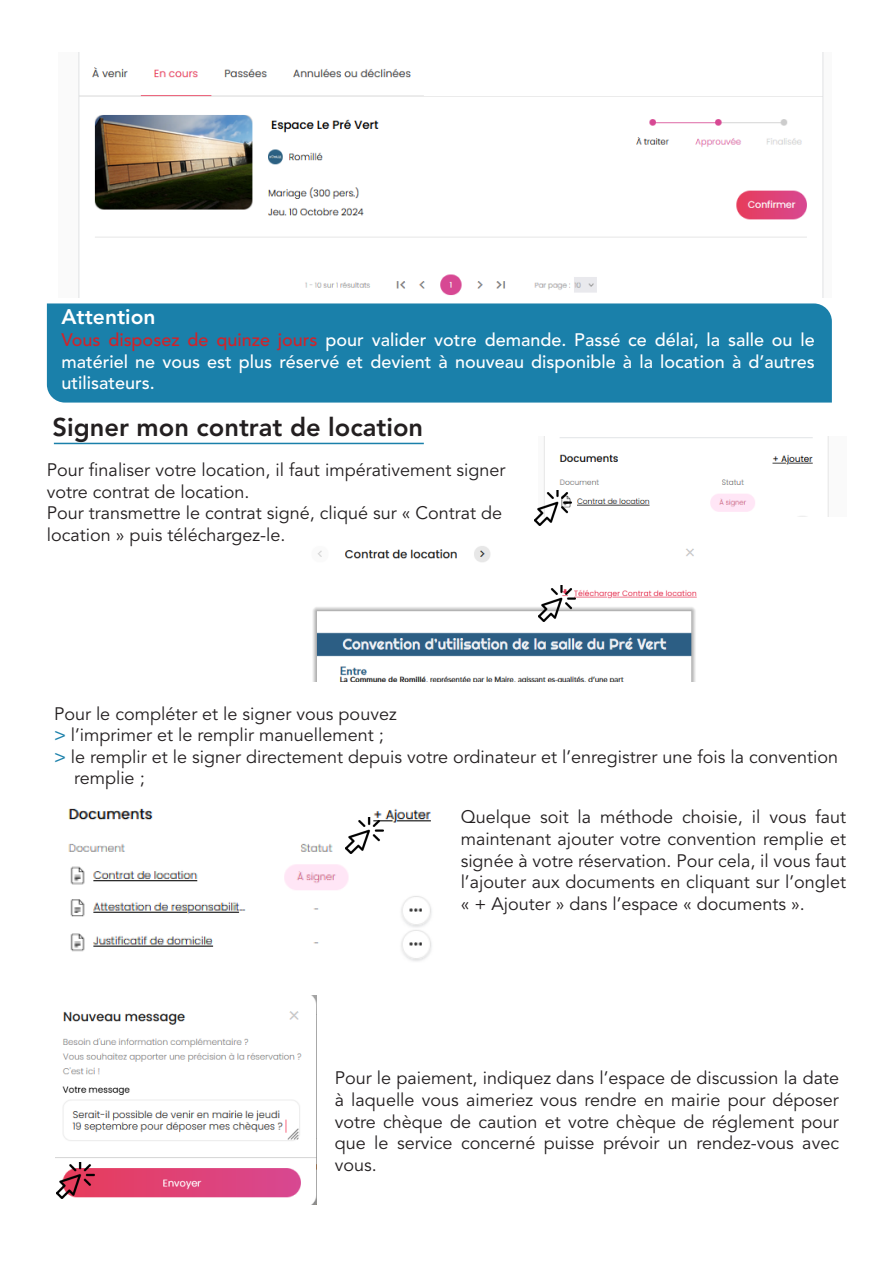
<style>
.page{position:relative;width:893px;height:1263px;background:#fff}
.page>*{position:absolute;margin:0;border:0;box-sizing:border-box;transform-origin:0 0}
.t1{font:800 25.5px "Avenir LT Pro";color:#231f20}
.t2{font:800 21px "Avenir LT Std";color:#fff}
.t3{font:18px/21.6px "Avenir LT Std";color:#231f20;text-align:justify}
.t4{font:500 18px/21.6px "Avenir LT Std";color:#fff;text-align:justify}
.s1{color:#d1232a}
.s2{font-weight:500;color:#1a80aa}
</style>
<div class="page">
<img style="left:68px;top:808px;width:364px;height:153px">
<img style="left:346px;top:818px;width:37px;height:36px">
<img style="left:55px;top:996px;width:261px;height:208px">
<img style="left:57px;top:1162px;width:37px;height:36px">
<hr style="left:54px;top:443px;width:370px;height:1px;background:#1a80aa">
<img style="left:544px;top:437px;width:285px;height:79px">
<img style="left:534px;top:490px;width:37px;height:36px">
<img style="left:313px;top:546px;width:384px;height:136px">
<img style="left:538px;top:586px;width:38px;height:36px">
<div style="left:47px;top:303px;width:785px;height:100px;background:#1a80aa"></div>
<img style="left:78px;top:53px;width:746px;height:245px">
<p class="t2" style="left:61px;top:305px;width:96px">Attention</p>
<p class="t4" style="left:61px;top:329px;width:755px"><span class="s1">Vous disposez de quinze jours</span> pour valider votre demande. Passé ce délai, la salle ou le matériel ne vous est plus réservé et devient à nouveau disponible à la location à d’autres utilisateurs.</p>
<p class="t1" style="left:53px;top:412px;width:372px">Signer mon contrat de location</p>
<p class="t3" style="left:47px;top:459px;width:460px">Pour finaliser votre location, il faut impérativement signer votre contrat de location.</p>
<p class="t3" style="left:47px;top:503px;width:457px">Pour transmettre le contrat signé, cliqué sur « Contrat de</p>
<p class="t3" style="left:47px;top:524px;width:240px">location » puis téléchargez-le.</p>
<p class="t3" style="left:54px;top:703px;width:344px">Pour le compléter et le signer vous pouvez</p>
<p class="t3" style="left:54px;top:725px;width:331px"><span class="s2">&gt;</span> l’imprimer et le remplir manuellement ;</p>
<p class="t3" style="left:54px;top:746px;width:786px"><span class="s2">&gt;</span> le remplir et le signer directement depuis votre ordinateur et l’enregistrer une fois la convention</p>
<p class="t3" style="left:74px;top:768px;width:72px">remplie ;</p>
<p class="t3" style="left:461px;top:807px;width:387px">Quelque soit la méthode choisie, il vous faut maintenant ajouter votre convention remplie et signée à votre réservation. Pour cela, il vous faut l’ajouter aux documents en cliquant sur l’onglet « + Ajouter » dans l’espace « documents ».</p>
<p class="t3" style="left:335px;top:1068px;width:506px">Pour le paiement, indiquez dans l’espace de discussion la date à laquelle vous aimeriez vous rendre en mairie pour déposer votre chèque de caution et votre chèque de réglement pour que le service concerné puisse prévoir un rendez-vous avec vous.</p>
</div>
